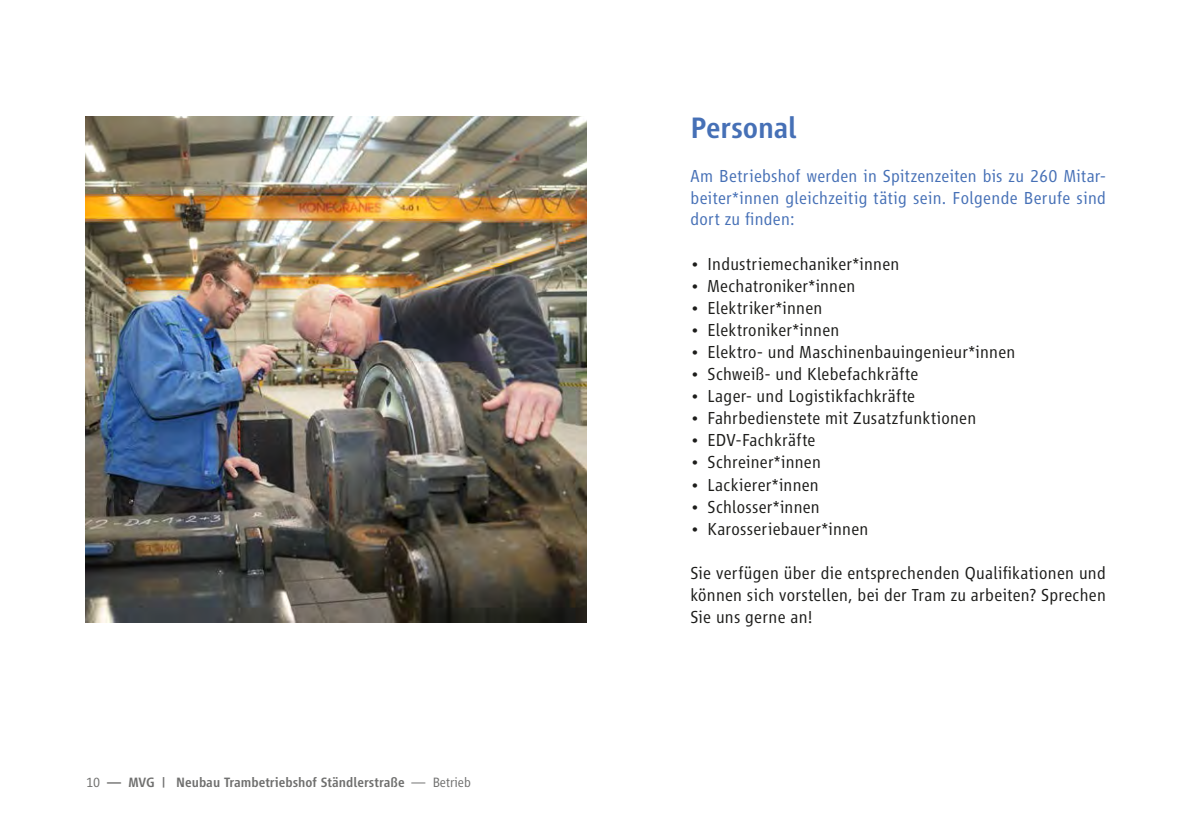
<style>
.page{position:relative;width:1191px;height:840px;background:#fff}
.page>*{position:absolute;margin:0;border:0;box-sizing:border-box;transform-origin:0 0}
.t1{font:500 30.6px "Vialog LT Pro";letter-spacing:-.005em;color:#4670b6}
.t2{font:300 18px/22px "Vialog LT Pro";letter-spacing:.015em;color:#1d1d1b;text-align:justify}
.t3{font:300 18px/21.6px "Vialog LT Pro";letter-spacing:.02em;color:#4670b6;text-align:justify}
.t4{font:500 14px "Vialog LT Pro";color:#70706f}
.s1{font-weight:300}
</style>
<div class="page">
<img style="left:85px;top:116px;width:502px;height:506px">
<p class="t4" style="left:86px;top:774px;width:386px"><span class="s1">10</span> — MVG | Neubau Trambetriebshof Ständlerstraße <span class="s1">— Betrieb</span></p>
<h1 class="t1" style="left:690px;top:111px;width:108px">Personal</h1>
<p class="t3" style="left:690px;top:165px;width:417px">Am Betriebshof werden in Spitzenzeiten bis zu 260 Mitar&shy;beiter*innen gleichzeitig tätig sein. Folgende Berufe sind dort zu finden:</p>
<p class="t2" style="left:690px;top:253px;width:210px">• Industriemechaniker*innen</p>
<p class="t2" style="left:690px;top:275px;width:166px">• Mechatroniker*innen</p>
<p class="t2" style="left:690px;top:297px;width:133px">• Elektriker*innen</p>
<p class="t2" style="left:690px;top:319px;width:150px">• Elektroniker*innen</p>
<p class="t2" style="left:690px;top:341px;width:326px">• Elektro- und Maschinenbauingenieur*innen</p>
<p class="t2" style="left:690px;top:363px;width:229px">• Schweiß- und Klebefachkräfte</p>
<p class="t2" style="left:690px;top:385px;width:226px">• Lager- und Logistikfachkräfte</p>
<p class="t2" style="left:690px;top:407px;width:287px">• Fahrbedienstete mit Zusatzfunktionen</p>
<p class="t2" style="left:690px;top:429px;width:126px">• EDV-Fachkräfte</p>
<p class="t2" style="left:690px;top:451px;width:132px">• Schreiner*innen</p>
<p class="t2" style="left:690px;top:473px;width:130px">• Lackierer*innen</p>
<p class="t2" style="left:690px;top:495px;width:131px">• Schlosser*innen</p>
<p class="t2" style="left:690px;top:517px;width:179px">• Karosseriebauer*innen</p>
<p class="t2" style="left:690px;top:561px;width:417px">Sie verfügen über die entsprechenden Qualifikationen und können sich vorstellen, bei der Tram zu arbeiten? Sprechen Sie uns gerne an!</p>
</div>
